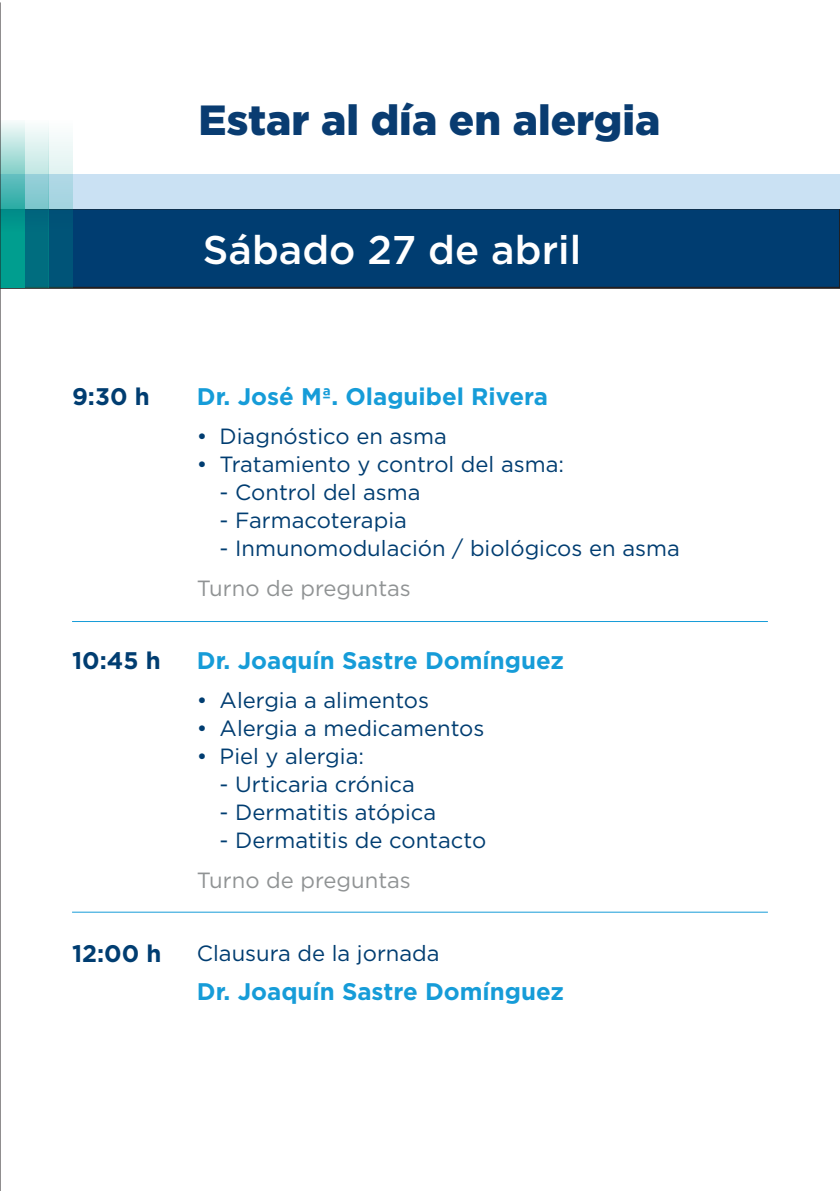
<style>
.page{position:relative;width:840px;height:1191px;background:#fff}
.page>*{position:absolute;margin:0;border:0;box-sizing:border-box;transform-origin:0 0}
.t1{font:900 42.2px "Gotham";color:#093c71}
.t2{font:500 40px "Gotham";color:#fff}
.t3{font:700 24px "Gotham";color:#169cd8}
.t4{font:700 24px "Gotham";color:#003d71}
.t5{font:22px "Gotham";color:#003d71}
.t6{font:22px "Gotham";color:#909394}
</style>
<div class="page">
<div style="left:1px;top:208px;width:838px;height:81px;background:#003d71"></div>
<div style="left:0;top:174px;width:839px;height:34px;background:#cae1f3"></div>
<hr style="left:72px;top:621px;width:695px;height:1px;background:#169cd8">
<hr style="left:72px;top:911px;width:695px;height:1px;background:#169cd8">
<svg style="left:1px;top:122px;width:23px;height:166px;background:#49b7af"></svg>
<svg style="left:24px;top:122px;width:24px;height:166px;background:#61aab3"></svg>
<svg style="left:48px;top:125px;width:24px;height:163px;background:#6ba1b4"></svg>
<hr style="left:0;top:2px;width:1px;height:1189px;background:#231f20">
<p class="t1" style="left:198px;top:91px;width:463px">Estar al día en alergia</p>
<p class="t2" style="left:203px;top:224px;width:379px">Sábado 27 de abril</p>
<p class="t4" style="left:72px;top:380px;width:79px">9:30 h</p>
<p class="t3" style="left:197px;top:380px;width:352px">Dr. José Mª. Olaguibel Rivera</p>
<p class="t5" style="left:197px;top:422px;width:251px">• Diagnóstico en asma</p>
<p class="t5" style="left:197px;top:450px;width:368px">• Tratamiento y control del asma:</p>
<p class="t5" style="left:219px;top:478px;width:202px">- Control del asma</p>
<p class="t5" style="left:219px;top:506px;width:189px">- Farmacoterapia</p>
<p class="t5" style="left:219px;top:534px;width:461px">- Inmunomodulación / biológicos en asma</p>
<p class="t6" style="left:197px;top:574px;width:215px">Turno de preguntas</p>
<p class="t4" style="left:72px;top:645px;width:90px">10:45 h</p>
<p class="t3" style="left:197px;top:644px;width:368px">Dr. Joaquín Sastre Domínguez</p>
<p class="t5" style="left:197px;top:686px;width:233px">• Alergia a alimentos</p>
<p class="t5" style="left:197px;top:714px;width:289px">• Alergia a medicamentos</p>
<p class="t5" style="left:197px;top:742px;width:168px">• Piel y alergia:</p>
<p class="t5" style="left:219px;top:770px;width:197px">- Urticaria crónica</p>
<p class="t5" style="left:219px;top:798px;width:218px">- Dermatitis atópica</p>
<p class="t5" style="left:219px;top:826px;width:268px">- Dermatitis de contacto</p>
<p class="t6" style="left:197px;top:866px;width:215px">Turno de preguntas</p>
<p class="t4" style="left:72px;top:937px;width:91px">12:00 h</p>
<p class="t5" style="left:197px;top:939px;width:244px">Clausura de la jornada</p>
<p class="t3" style="left:197px;top:976px;width:368px">Dr. Joaquín Sastre Domínguez</p>
</div>
